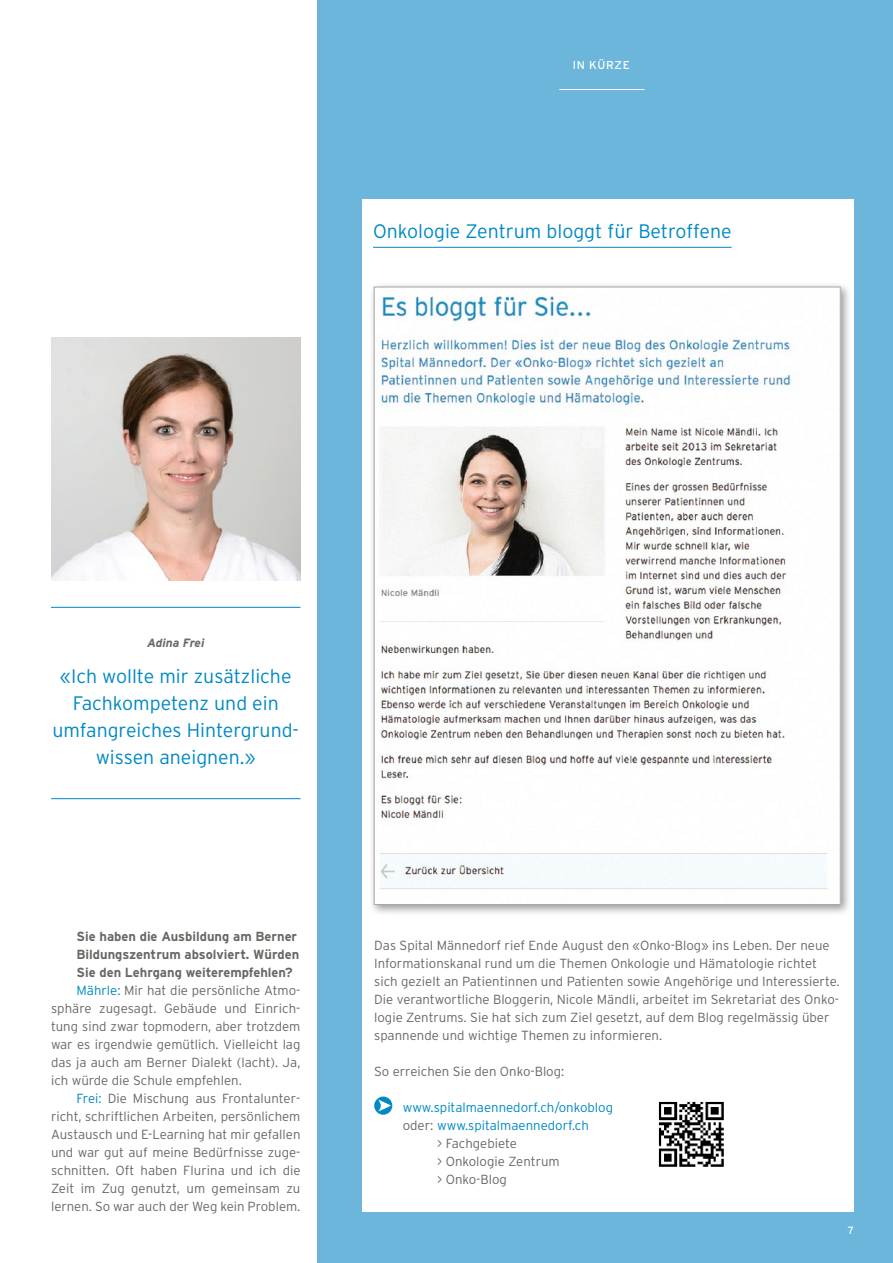
<style>
.page{position:relative;width:893px;height:1263px;background:#fff}
.page>*{position:absolute;margin:0;border:0;box-sizing:border-box;transform-origin:0 0}
.Titel_kleine_Artikel{font:300 19.5px/27px "Interstate";color:#0089c2;text-align:center}
.Laufsatz_block{font:300 13.2px/18px "Interstate";color:#6a6864;text-align:justify}
.Laufsatz_flatter{font:300 13.2px/18px "Interstate";color:#6a6864}
.Fragen_laufsatz_bloc{font:700 13.2px/18px "Interstate";color:#6a6864}
.Laufsatz_flatter-2{font:300 13.2px "Interstate";color:#0089c2}
.Bildlegende{font:italic 700 12px "Interstate";color:#6a6864}
.t1{font:11.4px "Interstate";letter-spacing:.05em;color:#fff}
.t2{font:10.5px "Interstate";color:#fff}
.s1{color:#0089c2}
.s2{color:#6a6864}
</style>
<div class="page">
<div style="left:317px;top:0;width:576px;height:1263px;background:#6cb6db"></div>
<div style="left:362px;top:200px;width:491px;height:1012px;background:#fff"></div>
<hr style="left:559px;top:89px;width:85px;height:1px;background:#fff">
<hr style="left:373px;top:247px;width:359px;height:1px;background:#0089c2">
<div style="left:369px;top:281px;width:482px;height:635px;background:#000;opacity:.4"></div>
<img style="left:376px;top:289px;width:462px;height:614px">
<hr style="left:51px;top:607px;width:249px;height:1px;background:#0089c2">
<hr style="left:51px;top:798px;width:249px;height:1px;background:#0089c2">
<img style="left:51px;top:337px;width:249px;height:243px">
<img style="left:658px;top:1101px;width:66px;height:66px">
<svg style="left:374px;top:1096px;width:18px;height:19px"></svg>
<svg style="left:378px;top:1099px;width:13px;height:13px"></svg>
<p class="t1" style="left:573px;top:58px;width:58px">IN KÜRZE</p>
<p class="Titel_kleine_Artikel" style="left:373px;top:218px;width:360px">Onkologie Zentrum bloggt für Betroffene</p>
<p class="Bildlegende" style="left:147px;top:635px;width:59px">Adina Frei</p>
<p class="Titel_kleine_Artikel" style="left:53px;top:662px;width:248px">«Ich wollte mir zusätzliche<br>Fachkompetenz und ein umfangreiches Hintergrund&shy;wissen aneignen.»</p>
<p class="Fragen_laufsatz_bloc" style="left:77px;top:927px;width:224px">Sie haben die Ausbildung am Berner<br>Bildungszentrum absolviert. Würden<br>Sie den Lehrgang weiterempfehlen?</p>
<p class="Laufsatz_block" style="left:51px;top:981px;width:251px;text-indent:26px"><span class="s1">Mährle:</span> Mir hat die persönliche Atmo&shy;sphäre zugesagt. Gebäude und Einrich&shy;tung sind zwar topmodern, aber trotzdem war es irgendwie gemütlich. Vielleicht lag das ja auch am Berner Dialekt (lacht). Ja, ich würde die Schule empfehlen.</p>
<p class="Laufsatz_block" style="left:51px;top:1089px;width:251px;text-indent:26px"><span class="s1">Frei:</span> Die Mischung aus Frontalunter&shy;richt, schriftlichen Arbeiten, persönlichem Austausch und E-Learning hat mir gefallen und war gut auf meine Bedürfnisse zuge&shy;schnitten. Oft haben Flurina und ich die Zeit im Zug genutzt, um gemeinsam zu lernen. So war auch der Weg kein Problem.</p>
<p class="Laufsatz_flatter" style="left:374px;top:936px;width:467px">Das Spital Männedorf rief Ende August den «Onko-Blog» ins Leben. Der neue Informationskanal rund um die Themen Onkologie und Hämatologie richtet sich gezielt an Patientinnen und Patienten sowie Angehörige und Interessierte.<br>Die verantwortliche Bloggerin, Nicole Mändli, arbeitet im Sekretariat des Onko&shy;logie Zentrums. Sie hat sich zum Ziel gesetzt, auf dem Blog regelmässig über spannende und wichtige Themen zu informieren.</p>
<p class="Laufsatz_flatter" style="left:374px;top:1062px;width:192px">So erreichen Sie den Onko-Blog:</p>
<p class="Laufsatz_flatter-2" style="left:403px;top:1099px;width:212px">www.spitalmaennedorf.ch/onkoblog</p>
<p class="Laufsatz_flatter-2" style="left:403px;top:1117px;width:188px"><span class="s2">oder:</span> www.spitalmaennedorf.ch</p>
<p class="Laufsatz_flatter" style="left:437px;top:1134px;width:81px">&gt; Fachgebiete</p>
<p class="Laufsatz_flatter" style="left:437px;top:1152px;width:124px">&gt; Onkologie Zentrum</p>
<p class="Laufsatz_flatter" style="left:437px;top:1170px;width:71px">&gt; Onko-Blog</p>
<p class="t2" style="left:848px;top:1224px;width:8px">7</p>
</div>
